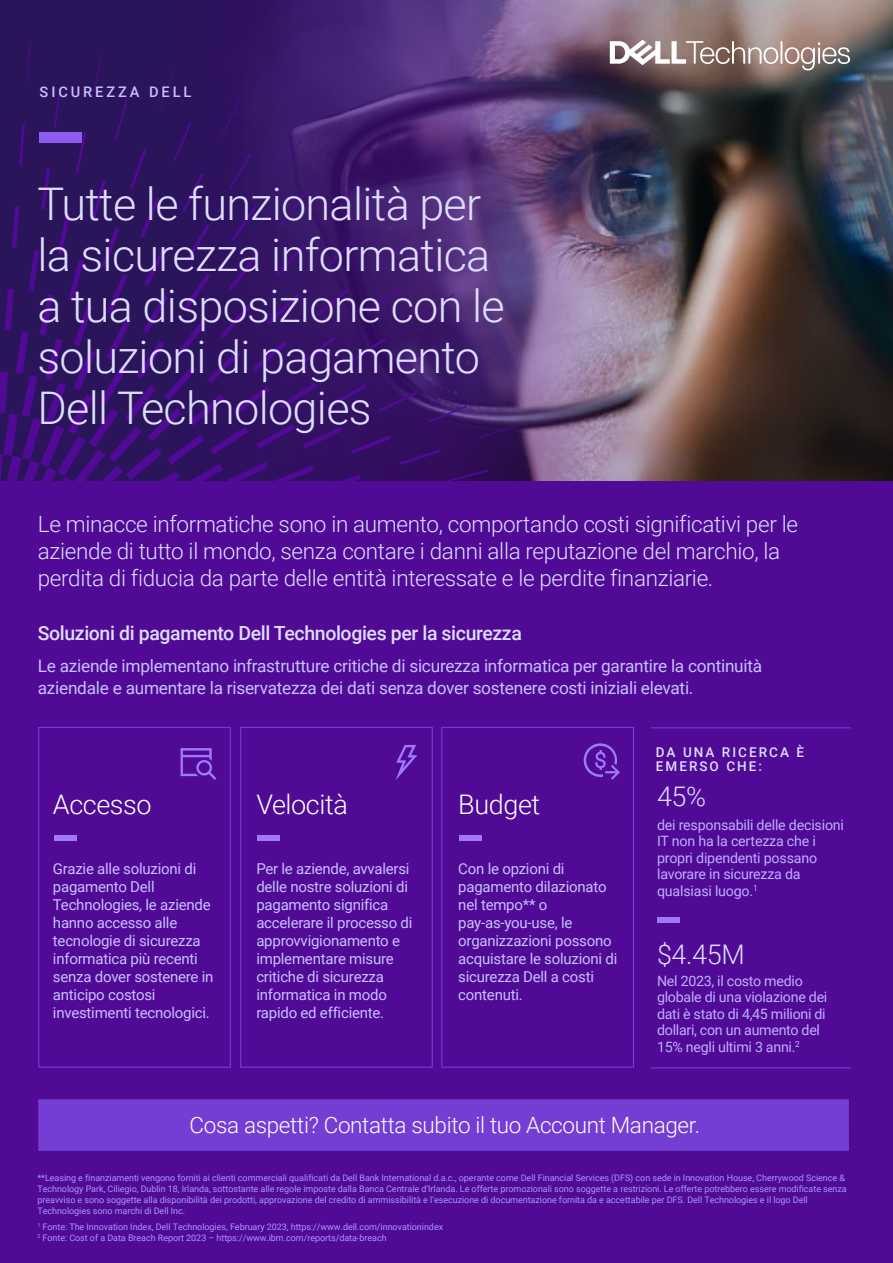
<style>
.page{position:relative;width:893px;height:1263px;background:#fff}
.page>*{position:absolute;margin:0;border:0;box-sizing:border-box;transform-origin:0 0}
.t1{font:300 45px/51px "Roboto";letter-spacing:-.015em;color:#deddff}
.t2{font:300 27px "Roboto";letter-spacing:-.015em;color:#fff}
.t3{font:300 27px "Roboto";color:#deddff}
.t4{font:300 22.5px/27px "Roboto";letter-spacing:-.015em;color:#deddff}
.t5{font:300 22.5px "Roboto";letter-spacing:-.015em;color:#fff}
.t6{font:500 19.5px "Roboto";letter-spacing:-.02em;color:#deddff}
.t7{font:17.25px/22.5px "Roboto";letter-spacing:-.015em;color:#c8c0ff}
.t8{font:15px/18px "Roboto";letter-spacing:-.015em;color:#c8c0ff}
.t9{font:500 14.55px "Roboto";letter-spacing:.2em;color:#c8c0ff}
.t10{font:14.25px/16.5px "Roboto";letter-spacing:-.02em;color:#beafff}
.t11{font:500 13.5px/13.5px "Roboto";letter-spacing:.15em;color:#deddff}
.t12{font:9px/10.8px "Roboto";letter-spacing:-.005em;color:#aa96fa}
</style>
<div class="page">
<img style="left:682px;top:0;width:211px;height:481px">
<img style="left:78px;top:0;width:604px;height:481px">
<svg style="left:0;top:41px;width:518px;height:440px"></svg>
<div style="left:0;top:481px;width:893px;height:782px;background:#500a96"></div>
<svg style="left:610px;top:40px;width:240px;height:30px"></svg>
<div style="left:39px;top:133px;width:43px;height:10px;background:#8e5cef"></div>
<svg style="left:441px;top:727px;width:193px;height:341px"></svg>
<svg style="left:240px;top:727px;width:193px;height:341px"></svg>
<svg style="left:38px;top:727px;width:193px;height:341px"></svg>
<div style="left:38px;top:1099px;width:811px;height:52px;background:#743dd4"></div>
<div style="left:257px;top:835px;width:22px;height:6px;background:#9f78fc"></div>
<div style="left:459px;top:835px;width:23px;height:6px;background:#9f78fc"></div>
<div style="left:657px;top:918px;width:23px;height:5px;background:#9f78fc"></div>
<hr style="left:651px;top:1067px;width:200px;height:1px;background:#743dd4">
<hr style="left:651px;top:727px;width:200px;height:1px;background:#743dd4">
<h3 class="t9" style="left:40px;top:81px;width:153px">SICUREZZA DELL</h3>
<h1 class="t1" style="left:37px;top:177px;width:469px">Tutte le funzionalità per la sicurezza informatica a tua disposizione con le soluzioni di pagamento<br>Dell Technologies</h1>
<p class="t4" style="left:38px;top:509px;width:762px">Le minacce informatiche sono in aumento, comportando costi significativi per le aziende di tutto il mondo, senza contare i danni alla reputazione del marchio, la perdita di fiducia da parte delle entità interessate e le perdite finanziarie.</p>
<h3 class="t6" style="left:38px;top:619px;width:486px">Soluzioni di pagamento Dell Technologies per la sicurezza</h3>
<h3 class="t7" style="left:38px;top:653px;width:726px">Le aziende implementano infrastrutture critiche di sicurezza informatica per garantire la continuità aziendale e aumentare la riservatezza dei dati senza dover sostenere costi iniziali elevati.</h3>
<h2 class="t2" style="left:53px;top:785px;width:100px">Accesso</h2>
<h3 class="t8" style="left:53px;top:859px;width:162px">Grazie alle soluzioni di pagamento Dell<br>Technologies, le aziende hanno accesso alle tecnologie di sicurezza informatica più recenti senza dover sostenere in anticipo costosi investimenti tecnologici.</h3>
<h2 class="t2" style="left:256px;top:785px;width:93px">Velocità</h2>
<h3 class="t8" style="left:256px;top:859px;width:158px">Per le aziende, avvalersi delle nostre soluzioni di pagamento significa accelerare il processo di approvvigionamento e implementare misure critiche di sicurezza informatica in modo rapido ed efficiente.</h3>
<h2 class="t2" style="left:458px;top:785px;width:83px">Budget</h2>
<h3 class="t8" style="left:458px;top:859px;width:161px">Con le opzioni di pagamento dilazionato nel tempo** o pay-as-you-use, le organizzazioni possono acquistare le soluzioni di sicurezza Dell a costi contenuti.</h3>
<h3 class="t11" style="left:656px;top:745px;width:150px">DA UNA RICERCA È<br>EMERSO CHE:</h3>
<h2 class="t3" style="left:657px;top:777px;width:51px">45%</h2>
<h3 class="t10" style="left:657px;top:816px;width:188px">dei responsabili delle decisioni<br>IT non ha la certezza che i propri dipendenti possano lavorare in sicurezza da qualsiasi luogo.<sup>1</sup></h3>
<h2 class="t3" style="left:657px;top:936px;width:89px">$4.45M</h2>
<h3 class="t10" style="left:657px;top:972px;width:172px">Nel 2023, il costo medio globale di una violazione dei dati è stato di 4,45 milioni di dollari, con un aumento del<br>15% negli ultimi 3 anni.<sup>2</sup></h3>
<h3 class="t5" style="left:190px;top:1109px;width:512px">Cosa aspetti? Contatta subito il tuo Account Manager.</h3>
<p class="t12" style="left:37px;top:1172px;width:811px">**Leasing e finanziamenti vengono forniti ai clienti commerciali qualificati da Dell Bank International d.a.c., operante come Dell Financial Services (DFS) con sede in Innovation House, Cherrywood Science &amp; Technology Park, Ciliegio, Dublin 18, Irlanda, sottostante alle regole imposte dalla Banca Centrale d’Irlanda. Le offerte promozionali sono soggette a restrizioni. Le offerte potrebbero essere modificate senza preavviso e sono soggette alla disponibilità dei prodotti, approvazione del credito di ammissibilità e l’esecuzione di documentazione fornita da e accettabile per DFS. Dell Technologies e il logo Dell Technologies sono marchi di Dell Inc.</p>
<p class="t12" style="left:37px;top:1221px;width:407px"><sup>1</sup> Fonte: The Innovation Index, Dell Technologies, February 2023, https://www.dell.com/innovationindex<br><sup>2</sup> Fonte: Cost of a Data Breach Report 2023 – https://www.ibm.com/reports/data-breach</p>
</div>
